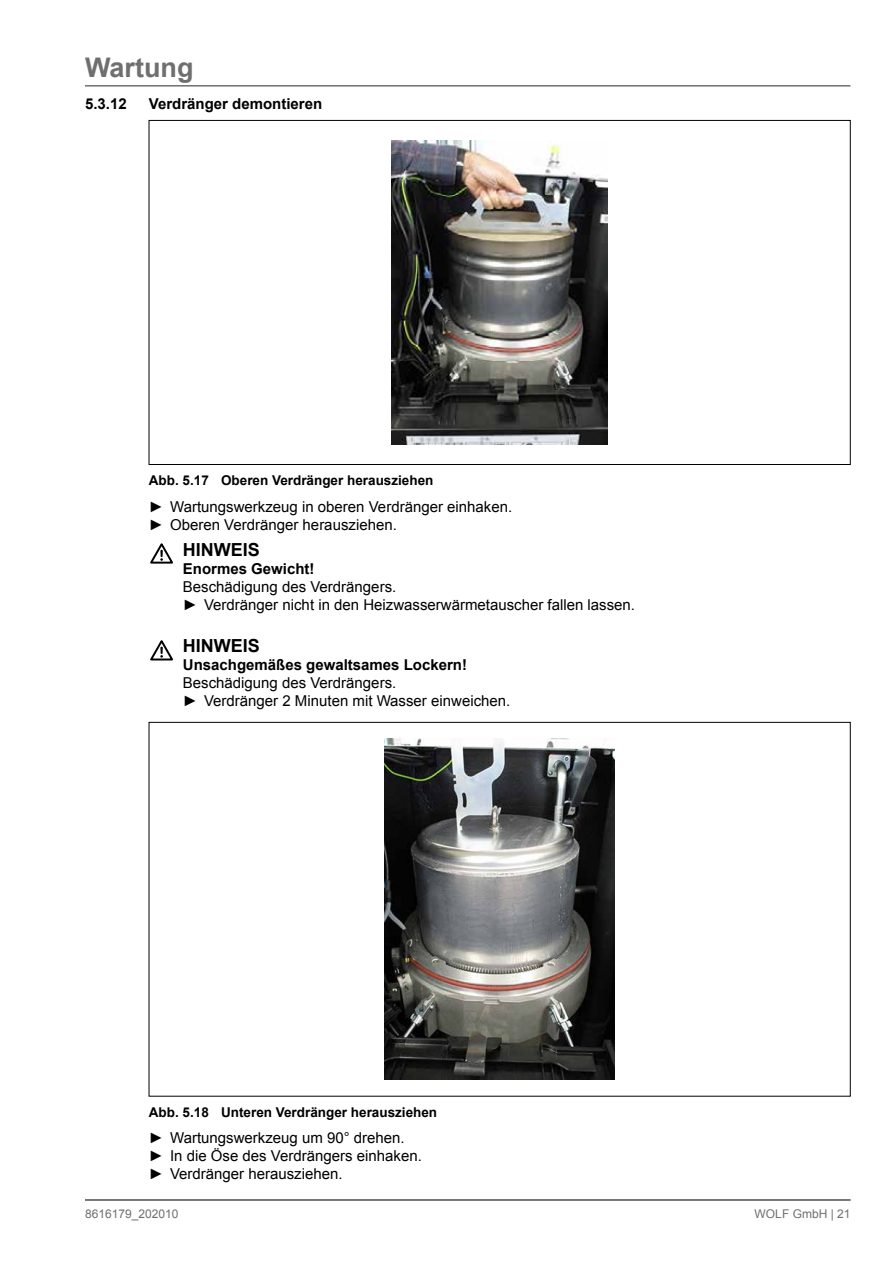
<style>
.page{position:relative;width:893px;height:1263px;background:#fff}
.page>*{position:absolute;margin:0;border:0;box-sizing:border-box;transform-origin:0 0}
.t1{font:700 27px "Arial";color:#706f6f}
.t2{font:700 18px "Arial";color:#000}
.t3{font:15px/18px "Arial";color:#000}
.t4{font:700 15px "Arial";color:#000}
.t5{font:700 13.5px "Arial";color:#000}
.t6{font:12px "Arial";color:#706f6f}
</style>
<div class="page">
<hr style="left:85px;top:85px;width:765px;height:2px;background:#706f6f">
<hr style="left:85px;top:1199px;width:765px;height:2px;background:#706f6f">
<img style="left:392px;top:140px;width:215px;height:305px">
<svg style="left:150px;top:543px;width:23px;height:21px"></svg>
<svg style="left:150px;top:640px;width:23px;height:21px"></svg>
<img style="left:384px;top:738px;width:231px;height:342px">
<h1 class="t1" style="left:85px;top:49px;width:110px">Wartung</h1>
<p class="t4" style="left:85px;top:93px;width:43px">5.3.12</p>
<p class="t4" style="left:149px;top:93px;width:175px">Verdränger demontieren</p>
<p class="t5" style="left:149px;top:471px;width:286px">Abb. 5.17 Oberen Verdränger herausziehen</p>
<p class="t3" style="left:149px;top:497px;width:365px">► Wartungswerkzeug in oberen Verdränger einhaken. ► Oberen Verdränger herausziehen.</p>
<p class="t2" style="left:183px;top:537px;width:79px">HINWEIS</p>
<p class="t4" style="left:183px;top:558px;width:133px">Enormes Gewicht!</p>
<p class="t3" style="left:183px;top:577px;width:454px">Beschädigung des Verdrängers.<br>► Verdränger nicht in den Heizwasserwärmetauscher fallen lassen.</p>
<p class="t2" style="left:183px;top:634px;width:79px">HINWEIS</p>
<p class="t4" style="left:183px;top:655px;width:286px">Unsachgemäßes gewaltsames Lockern!</p>
<p class="t3" style="left:183px;top:674px;width:329px">Beschädigung des Verdrängers.<br>► Verdränger 2 Minuten mit Wasser einweichen.</p>
<p class="t5" style="left:149px;top:1103px;width:290px">Abb. 5.18 Unteren Verdränger herausziehen</p>
<p class="t3" style="left:149px;top:1129px;width:275px">► Wartungswerkzeug um 90° drehen. ► In die Öse des Verdrängers einhaken. ► Verdränger herausziehen.</p>
<p class="t6" style="left:85px;top:1205px;width:95px">8616179_202010</p>
<p class="t6" style="left:755px;top:1205px;width:97px">WOLF GmbH | 21</p>
</div>
